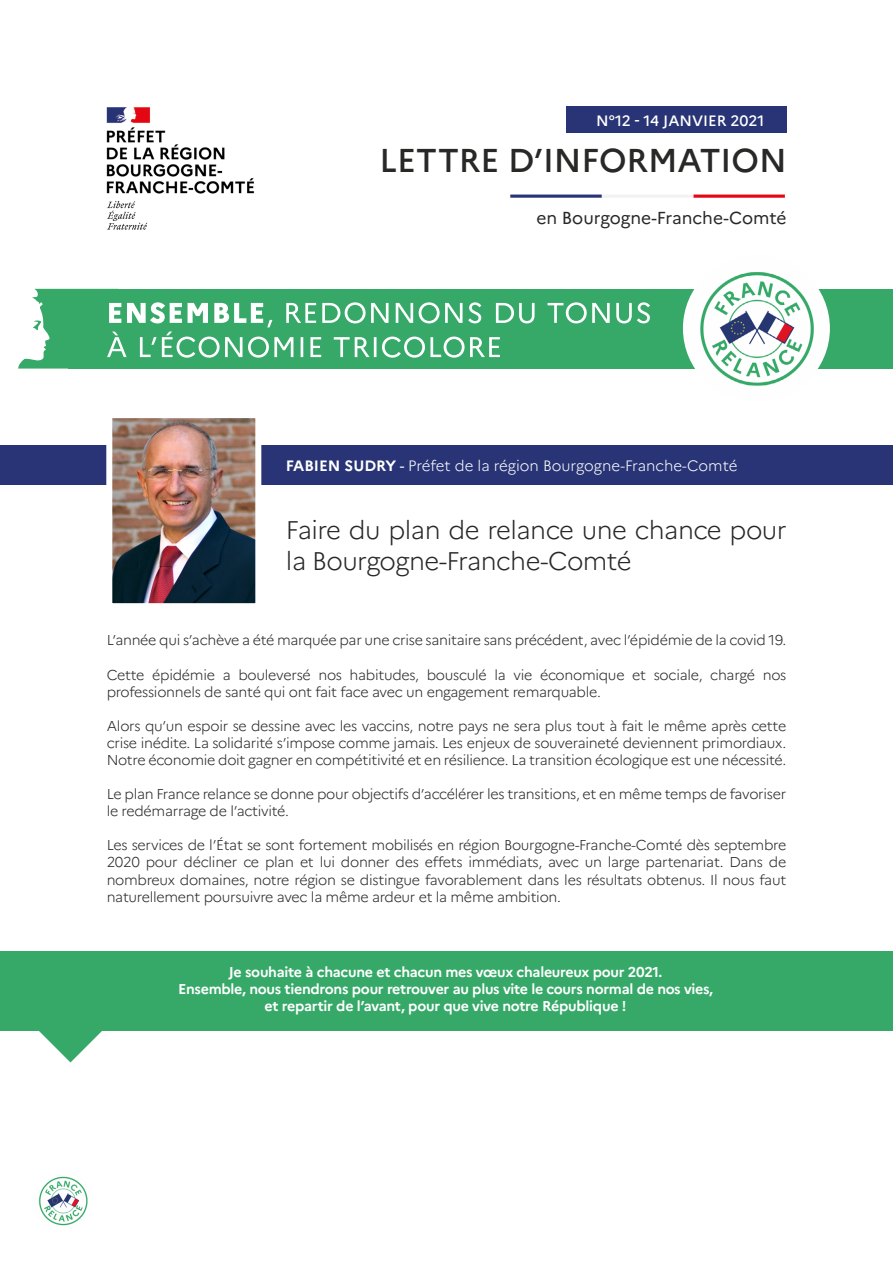
<style>
.page{position:relative;width:893px;height:1263px;background:#fff}
.page>*{position:absolute;margin:0;border:0;box-sizing:border-box;transform-origin:0 0}
.t1{font:500 33px "Marianne";color:#282827}
.t2{font:300 25.5px/30.6px "Marianne";letter-spacing:-.02em;color:#282827}
.t3{font:17.4px "Marianne";color:#282827}
.t4{font:300 15px "Marianne";color:#fff}
.t5{font:500 15px "Marianne";color:#fff}
.t6{font:300 14.25px/17.1px "Marianne";letter-spacing:-.02em;color:#282827}
.t7{font:700 14.25px/17.1px "Marianne";letter-spacing:-.02em;color:#fff;text-align:center}
.s1{font-weight:700}
.s2{font-weight:400}
</style>
<div class="page">
<div style="left:0;top:951px;width:893px;height:80px;background:#36a968"></div>
<div style="left:68px;top:289px;width:825px;height:80px;background:#36a968"></div>
<hr style="left:510px;top:195px;width:92px;height:3px;background:#283475">
<hr style="left:693px;top:195px;width:92px;height:3px;background:#e30613">
<hr style="left:602px;top:195px;width:91px;height:3px;background:#f2f2f2">
<img style="left:107px;top:107px;width:147px;height:123px">
<div style="left:566px;top:106px;width:221px;height:27px;background:#283475"></div>
<img style="left:683px;top:255px;width:147px;height:147px;border-radius:73px">
<div style="left:0;top:445px;width:893px;height:40px;background:#283475"></div>
<img style="left:113px;top:419px;width:141px;height:183px">
<div style="left:106px;top:412px;width:155px;height:197px;border:6px solid #fff"></div>
<svg style="left:39px;top:1031px;width:63px;height:31px"></svg>
<img style="left:32px;top:1169px;width:62px;height:62px;border-radius:31px">
<svg style="left:18px;top:289px;width:632px;height:80px"></svg>
<p class="t5" style="left:596px;top:111px;width:170px">N°12 - 14 JANVIER 2021</p>
<h1 class="t1" style="left:379px;top:140px;width:409px">LETTRE D’INFORMATION</h1>
<p class="t3" style="left:536px;top:207px;width:252px">en Bourgogne-Franche-Comté</p>
<p class="t4" style="left:286px;top:457px;width:453px"><span class="s1">FABIEN SUDRY</span> <span class="s2">-</span> Préfet de la région Bourgogne-Franche-Comté</p>
<h2 class="t2" style="left:286px;top:514px;width:502px">Faire du plan de relance une chance pour la Bourgogne-Franche-Comté</h2>
<p class="t6" style="left:107px;top:632px;width:681px">L’année qui s’achève a été marquée par une crise sanitaire sans précédent, avec l’épidémie de la covid 19.</p>
<p class="t6" style="left:107px;top:666px;width:681px">Cette épidémie a bouleversé nos habitudes, bousculé la vie économique et sociale, chargé nos professionnels de santé qui ont fait face avec un engagement remarquable.</p>
<p class="t6" style="left:107px;top:717px;width:681px;text-align:justify">Alors qu’un espoir se dessine avec les vaccins, notre pays ne sera plus tout à fait le même après cette crise inédite. La solidarité s’impose comme jamais. Les enjeux de souveraineté deviennent primordiaux.<br>Notre économie doit gagner en compétitivité et en résilience. La transition écologique est une nécessité.</p>
<p class="t6" style="left:107px;top:785px;width:681px">Le plan France relance se donne pour objectifs d’accélérer les transitions, et en même temps de favoriser le redémarrage de l’activité.</p>
<p class="t6" style="left:107px;top:837px;width:681px;text-align:justify">Les services de l’État se sont fortement mobilisés en région Bourgogne-Franche-Comté dès septembre 2020 pour décliner ce plan et lui donner des effets immédiats, avec un large partenariat. Dans de nombreux domaines, notre région se distingue favorablement dans les résultats obtenus. Il nous faut naturellement poursuivre avec la même ardeur et la même ambition.</p>
<p class="t7" style="left:178px;top:963px;width:536px">Je souhaite à chacune et chacun mes vœux chaleureux pour 2021.<br>Ensemble, nous tiendrons pour retrouver au plus vite le cours normal de nos vies, et repartir de l’avant, pour que vive notre République !</p>
</div>
